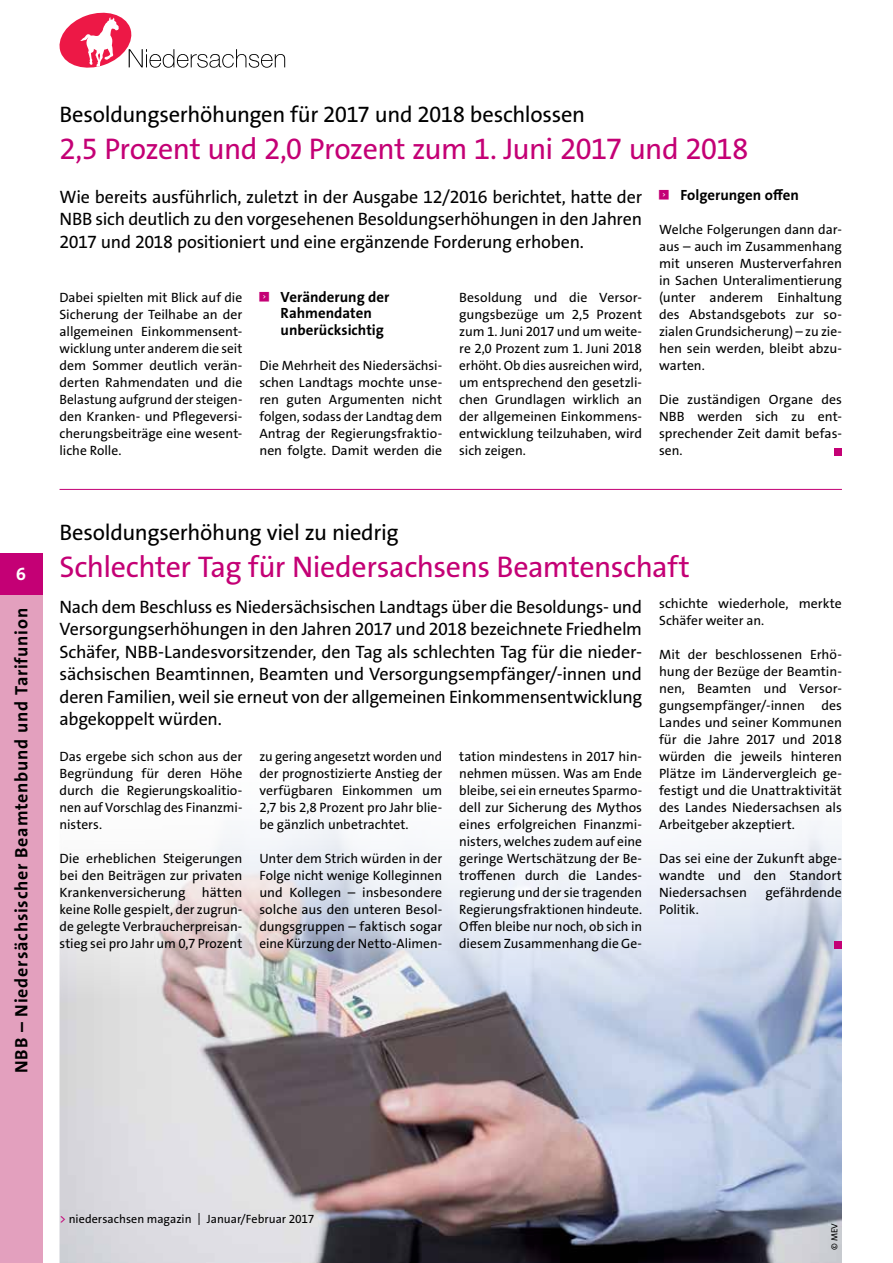
<style>
.page{position:relative;width:893px;height:1263px;background:#fff}
.page>*{position:absolute;margin:0;border:0;box-sizing:border-box;transform-origin:0 0}
.t1{font:30px "The Sans Os F";letter-spacing:-.02em;color:#c40075}
.t2{font:22.5px "The Sans Os F";letter-spacing:-.015em;color:#000}
.t3{font:18px/22.5px "The Sans Os F";letter-spacing:-.015em;color:#000;text-align:justify}
.t4{font:700 18px "The Sans Os F";letter-spacing:.04em;color:#000}
.t5{font:700 18px "The Sans Os F";color:#fff}
.t6{font:700 14.85px/16.5px "The Sans Os F";color:#000}
.t7{font:13.5px/17px "The Sans Os F";color:#000;text-align:justify}
.t8{font:12px "The Sans Os F";color:#000}
.t9{font:9px "The Sans Os F";color:#000}
.t10{font:6.15px "Top Numbers";color:#c40075}
.s1{color:#c40075}
</style>
<div class="page">
<div style="left:835px;top:448px;width:7px;height:7px;background:#c40075"></div>
<hr style="left:60px;top:489px;width:782px;height:1px;background:#c40075">
<img style="left:60px;top:819px;width:782px;height:444px">
<div style="left:835px;top:941px;width:7px;height:7px;background:#c40075"></div>
<div style="left:0;top:553px;width:43px;height:42px;background:#c40075"></div>
<div style="left:0;top:595px;width:43px;height:668px;background:#e3a0be"></div>
<svg style="left:60px;top:13px;width:225px;height:55px"></svg>
<h3 class="t5" style="left:16px;top:562px;width:11px">6</h3>
<h3 class="t4" style="left:10px;top:1073px;width:466px;rotate:-90deg">NBB – Niedersächsischer Beamtenbund und Tarifunion</h3>
<h2 class="t2" style="left:60px;top:99px;width:527px">Besoldungserhöhungen für 2017 und 2018 beschlossen</h2>
<h1 class="t1" style="left:60px;top:129px;width:691px">2,5 Prozent und 2,0 Prozent zum 1. Juni 2017 und 2018</h1>
<h3 class="t3" style="left:60px;top:185px;width:584px">Wie bereits ausführlich, zuletzt in der Ausgabe 12/2016 berichtet, hatte der NBB sich deutlich zu den vorgesehenen Besoldungserhöhungen in den Jahren 2017 und 2018 positioniert und eine ergänzende Forderung erhoben.</h3>
<p class="t7" style="left:60px;top:289px;width:184px">Dabei spielten mit Blick auf die Sicherung der Teilhabe an der allgemeinen Einkommensent&shy;wicklung unter anderem die seit dem Sommer deutlich verän&shy;derten Rahmendaten und die Belastung aufgrund der steigen&shy;den Kranken- und Pflegeversi&shy;cherungsbeiträge eine wesent&shy;liche Rolle.</p>
<p class="t10" style="left:259px;top:292px;width:11px">&lt;</p>
<p class="t6" style="left:281px;top:289px;width:110px">Veränderung der<br>Rahmendaten unberücksichtig</p>
<p class="t10" style="left:659px;top:190px;width:11px">&lt;</p>
<p class="t6" style="left:680px;top:187px;width:120px">Folgerungen offen</p>
<p class="t7" style="left:659px;top:221px;width:184px">Welche Folgerungen dann dar&shy;aus – auch im Zusammenhang mit unseren Musterverfahren in Sachen Unteralimentierung (unter anderem Einhaltung des Abstandsgebots zur so&shy;zialen Grundsicherung) – zu zie&shy;hen sein werden, bleibt abzu&shy;warten.</p>
<p class="t7" style="left:659px;top:391px;width:184px">Die zuständigen Organe des NBB werden sich zu ent&shy;sprechender Zeit damit befas&shy;sen.</p>
<p class="t7" style="left:459px;top:289px;width:184px">Besoldung und die Versor&shy;gungsbezüge um 2,5 Prozent zum 1. Juni 2017 und um weite&shy;re 2,0 Prozent zum 1. Juni 2018 erhöht. Ob dies ausreichen wird, um entsprechend den gesetzli&shy;chen Grundlagen wirklich an der allgemeinen Einkommens&shy;entwicklung teilzuhaben, wird sich zeigen.</p>
<p class="t7" style="left:259px;top:357px;width:184px">Die Mehrheit des Niedersächsi&shy;schen Landtags mochte unse&shy;ren guten Argumenten nicht folgen, sodass der Landtag dem Antrag der Regierungsfraktio&shy;nen folgte. Damit werden die</p>
<h2 class="t2" style="left:60px;top:518px;width:341px">Besoldungserhöhung viel zu niedrig</h2>
<h1 class="t1" style="left:60px;top:548px;width:632px">Schlechter Tag für Niedersachsens Beamtenschaft</h1>
<p class="t3" style="left:60px;top:595px;width:584px">Nach dem Beschluss es Niedersächsischen Landtags über die Besoldungs- und Versorgungserhöhungen in den Jahren 2017 und 2018 bezeichnete Friedhelm Schäfer, NBB-Landesvorsitzender, den Tag als schlechten Tag für die nieder&shy;sächsischen Beamtinnen, Beamten und Versorgungsempfänger/-innen und deren Familien, weil sie erneut von der allgemeinen Einkommensentwicklung abgekoppelt würden.</p>
<p class="t7" style="left:60px;top:748px;width:184px">Das ergebe sich schon aus der Begründung für deren Höhe durch die Regierungskoalitio&shy;nen auf Vorschlag des Finanzmi&shy;nisters.</p>
<p class="t7" style="left:60px;top:850px;width:184px">Die erheblichen Steigerungen bei den Beiträgen zur privaten Krankenversicherung hätten keine Rolle gespielt, der zugrun&shy;de gelegte Verbraucherpreisan&shy;stieg sei pro Jahr um 0,7 Prozent</p>
<p class="t7" style="left:659px;top:595px;width:184px">schichte wiederhole, merkte<br>Schäfer weiter an.</p>
<p class="t7" style="left:659px;top:646px;width:184px">Mit der beschlossenen Erhö&shy;hung der Bezüge der Beamtin&shy;nen, Beamten und Versor&shy;gungsempfänger/-innen des Landes und seiner Kommunen für die Jahre 2017 und 2018 würden die jeweils hinteren Plätze im Ländervergleich ge&shy;festigt und die Unattraktivität des Landes Niedersachsen als Arbeitgeber akzeptiert.</p>
<p class="t7" style="left:659px;top:850px;width:184px">Das sei eine der Zukunft abge&shy;wandte und den Standort Niedersachsen</p>
<p class="t7" style="left:259px;top:748px;width:184px">zu gering angesetzt worden und der prognostizierte Anstieg der verfügbaren Einkommen um 2,7 bis 2,8 Prozent pro Jahr blie&shy;be gänzlich unbetrachtet.</p>
<p class="t7" style="left:259px;top:850px;width:184px">Unter dem Strich würden in der Folge nicht wenige Kolleginnen und Kollegen – insbesondere solche aus den unteren Besol&shy;dungsgruppen – faktisch sogar eine Kürzung der Netto-Alimen-</p>
<p class="t7" style="left:459px;top:748px;width:184px">tation mindestens in 2017 hin&shy;nehmen müssen. Was am Ende bleibe, sei ein erneutes Sparmo&shy;dell zur Sicherung des Mythos eines erfolgreichen Finanzmi&shy;nisters, welches zudem auf eine geringe Wertschätzung der Be&shy;troffenen durch die Landes&shy;regierung und der sie tragenden Regierungsfraktionen hindeute.<br>Offen bleibe nur noch, ob sich in diesem Zusammenhang die Ge-</p>
<p class="t7" style="left:765px;top:884px;width:78px">gefährdende</p>
<p class="t7" style="left:659px;top:901px;width:41px">Politik.</p>
<p class="t8" style="left:60px;top:1211px;width:256px"><span class="s1">&gt;</span> niedersachsen magazin | Januar/Februar 2017</p>
<p class="t9" style="left:829px;top:1250px;width:29px;rotate:-90deg">© MEV</p>
</div>
